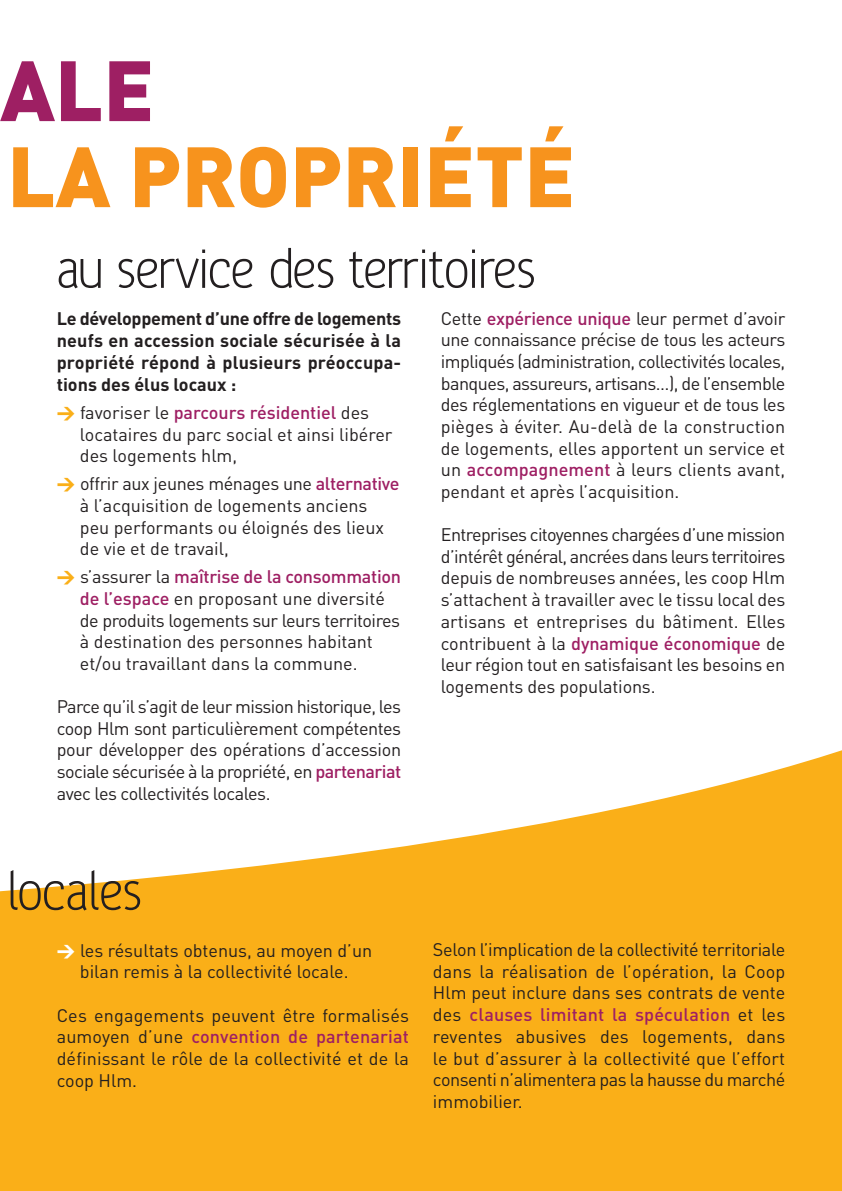
<style>
.page{position:relative;width:842px;height:1191px;background:#fff}
.page>*{position:absolute;margin:0;border:0;box-sizing:border-box;transform-origin:0 0}
.t1{font:900 84px "DIN";color:#f7931d}
.t2{font:900 84px "DIN";color:#9e1f63}
.t3{font:56px "Claus One Dot Zero";letter-spacing:-.02em;color:#231f20}
.t4{font:18px/21.6px "DIN";color:#231f20;text-align:justify}
.t5{font:700 18px/22px "DIN";letter-spacing:.01em;color:#231f20;text-align:justify}
.s1{font-weight:900;color:#faaf18}
.s2{font-weight:500;color:#9e1f63}
.s3{font-weight:900;color:#fff}
</style>
<div class="page">
<svg style="left:0;top:750px;width:842px;height:441px;fill:#faaf18"></svg>
<h1 class="t2" style="left:0;top:43px;width:156px">ALE</h1>
<h1 class="t1" style="left:7px;top:129px;width:570px">LA PROPRIÉTÉ</h1>
<h2 class="t3" style="left:57px;top:239px;width:480px">au service des territoires</h2>
<p class="t5" style="left:57px;top:308px;width:346px">Le développement d’une offre de logements neufs en accession sociale sécurisée à la propriété répond à plusieurs préoccupa&shy;tions des élus locaux :</p>
<p class="t4" style="left:80px;top:402px;width:314px;text-align:left;text-indent:-23px"><span class="s1">&gt;</span> favoriser le <span class="s2">parcours résidentiel</span> des locataires du parc social et ainsi libérer des logements hlm,</p>
<p class="t4" style="left:80px;top:473px;width:321px;text-align:left;text-indent:-23px"><span class="s1">&gt;</span> offrir aux jeunes ménages une <span class="s2">alternative </span>à l’acquisition de logements anciens peu performants ou éloignés des lieux de vie et de travail,</p>
<p class="t4" style="left:80px;top:566px;width:323px;text-align:left;text-indent:-23px"><span class="s1">&gt;</span> s’assurer la <span class="s2">maîtrise de la consommation de l’espace</span> en proposant une diversité de produits logements sur leurs territoires à destination des personnes habitant et/ou travaillant dans la commune.</p>
<p class="t4" style="left:57px;top:696px;width:346px">Parce qu’il s’agit de leur mission historique, les coop Hlm sont particulièrement compétentes pour développer des opérations d’accession sociale sécurisée à la propriété, en <span class="s2">partenariat </span>avec les collectivités locales.</p>
<p class="t4" style="left:441px;top:308px;width:346px">Cette <span class="s2">expérience unique</span> leur permet d’avoir une connaissance précise de tous les acteurs impliqués (administration, collectivités locales, banques, assureurs, artisans…), de l’ensemble des réglementations en vigueur et de tous les pièges à éviter. Au-delà de la construction de logements, elles apportent un service et un <span class="s2">accompagnement</span> à leurs clients avant, pendant et après l’acquisition.</p>
<p class="t4" style="left:441px;top:524px;width:346px">Entreprises citoyennes chargées d’une mission d’intérêt général, ancrées dans leurs territoires depuis de nombreuses années, les coop Hlm s’attachent à travailler avec le tissu local des artisans et entreprises du bâtiment. Elles contribuent à la <span class="s2">dynamique économique</span> de leur région tout en satisfaisant les besoins en logements des populations.</p>
<h2 class="t3" style="left:7px;top:861px;width:136px">locales</h2>
<p class="t4" style="left:57px;top:939px;width:317px;text-align:center"><span class="s3">&gt;</span> les résultats obtenus, au moyen d’un bilan remis à la collectivité locale.</p>
<p class="t4" style="left:57px;top:1004px;width:354px">Ces engagements peuvent être formalisés aumoyen d’une <span class="s2">convention de partenariat </span>définissant le rôle de la collectivité et de la coop Hlm.</p>
<p class="t4" style="left:433px;top:939px;width:354px">Selon l’implication de la collectivité territoriale dans la réalisation de l’opération, la Coop Hlm peut inclure dans ses contrats de vente des <span class="s2">clauses limitant la spéculation</span> et les reventes abusives des logements, dans le but d’assurer à la collectivité que l’effort consenti n’alimentera pas la hausse du marché immobilier.</p>
</div>
